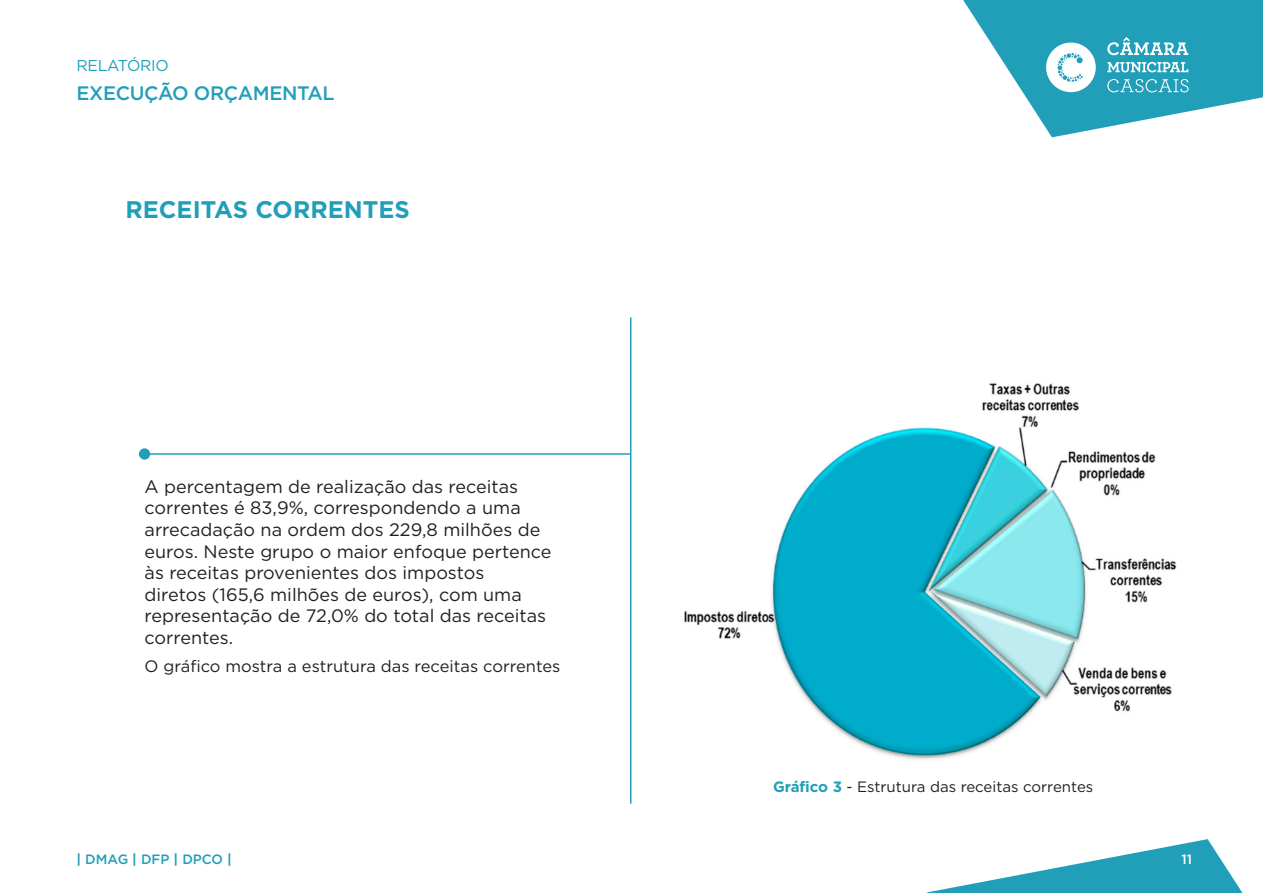
<style>
.page{position:relative;width:1263px;height:893px;background:#fff}
.page>*{position:absolute;margin:0;border:0;box-sizing:border-box;transform-origin:0 0}
.titulo{font:700 24px "Gotham";color:#219fb9}
.t1{font:500 19.5px "Gotham";letter-spacing:-.02em;color:#219fb9}
.texto{font:18px/21.6px "Gotham";color:#231f20}
.texto-2{font:16.5px "Gotham";color:#231f20}
.t2{font:15.75px "Gotham";letter-spacing:-.02em;color:#219fb9}
.texto-3{font:15px "Gotham";color:#231f20}
.t3{font:500 13.5px "Gotham";color:#219fb9}
.t4{font:500 13.5px "Gotham";color:#fff}
.s1{font-weight:700;color:#219fb9}
.s2{font-weight:700}
</style>
<div class="page">
<hr style="left:145px;top:453px;width:485px;height:2px;background:#219fb9">
<div style="left:139px;top:448px;width:11px;height:12px;background:#219fb9;border-radius:50%"></div>
<hr style="left:630px;top:317px;width:1px;height:487px;background:#219fb9">
<svg style="left:927px;top:839px;width:315px;height:54px"></svg>
<svg style="left:963px;top:0;width:300px;height:137px"></svg>
<img style="left:684px;top:383px;width:493px;height:376px">
<p class="t2" style="left:77px;top:55px;width:94px">RELATÓRIO</p>
<p class="t1" style="left:77px;top:80px;width:260px">EXECUÇÃO ORÇAMENTAL</p>
<p class="titulo" style="left:125px;top:193px;width:286px">RECEITAS CORRENTES</p>
<p class="texto" style="left:145px;top:475px;width:408px">A percentagem de realização das receitas correntes é 83,9%, correspondendo a uma arrecadação na ordem dos 229,8 milhões de euros. Neste grupo o maior enfoque pertence às receitas provenientes dos impostos<br>diretos (165,6 milhões de euros), com uma representação de 72,0% do total das receitas correntes.</p>
<p class="texto-2" style="left:145px;top:656px;width:417px">O gráfico mostra a estrutura das receitas correntes</p>
<p class="texto-3" style="left:773px;top:777px;width:322px"><span class="s1">Gráfico 3</span> - Estrutura das receitas correntes</p>
<p class="t3" style="left:77px;top:850px;width:157px"><span class="s2">|</span> DMAG <span class="s2">|</span> DFP <span class="s2">|</span> DPCO <span class="s2">|</span></p>
<p class="t4" style="left:1181px;top:850px;width:12px">11</p>
</div>
